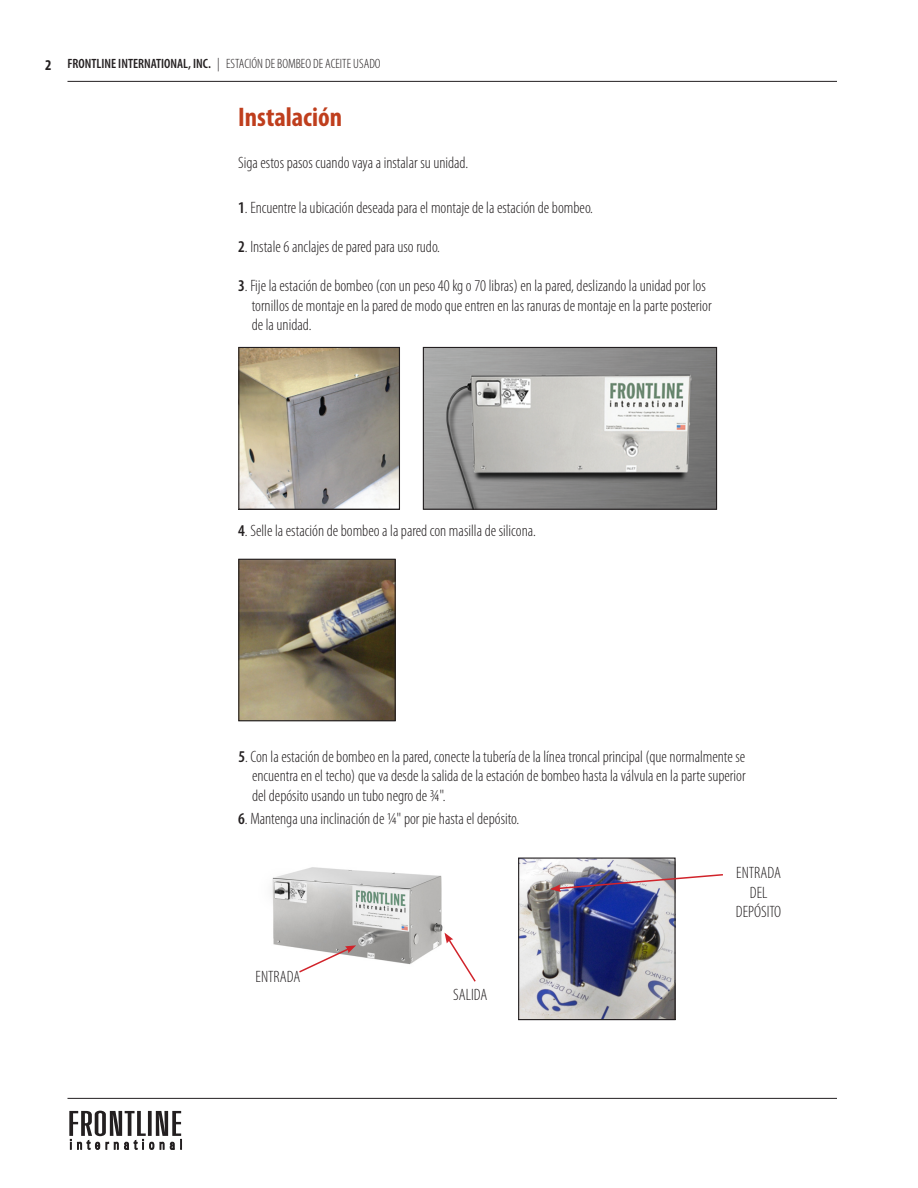
<style>
.page{position:relative;width:918px;height:1188px;background:#fff}
.page>*{position:absolute;margin:0;border:0;box-sizing:border-box;transform-origin:0 0}
.Headings{font:700 condensed 27px "Myriad Pro";color:#bf3e1d}
.body_text{font:300 condensed 16.5px/19.5px "Myriad Pro";color:#231f20}
.sub_heads{font:300 condensed 16.5px/19.5px "Myriad Pro";color:#231f20;text-align:center}
.Headings-2{font:300 condensed 13.5px "Myriad Pro";color:#231f20}
.s1{font-weight:700;font-size:15px}
.s2{font-weight:600}
</style>
<div class="page">
<svg style="left:69px;top:1111px;width:113px;height:39px"></svg>
<hr style="left:68px;top:1098px;width:769px;height:1px;background:#231f20">
<hr style="left:68px;top:81px;width:769px;height:1px;background:#231f20">
<img style="left:240px;top:561px;width:154px;height:158px">
<div style="left:238px;top:559px;width:158px;height:162px;border:1px solid #231f20"></div>
<img style="left:240px;top:349px;width:158px;height:159px">
<div style="left:238px;top:347px;width:162px;height:163px;border:1px solid #231f20"></div>
<img style="left:425px;top:349px;width:290px;height:159px">
<div style="left:423px;top:347px;width:294px;height:163px;border:1px solid #231f20"></div>
<img style="left:519px;top:858px;width:204px;height:162px">
<img style="left:272px;top:867px;width:173px;height:98px">
<svg style="left:298px;top:945px;width:58px;height:28px"></svg>
<svg style="left:444px;top:933px;width:32px;height:49px"></svg>
<p class="Headings-2" style="left:45px;top:56px;width:337px"><span class="s1">2</span> <span class="s2">FRONTLINE INTERNATIONAL, INC.</span> | ESTACIÓN DE BOMBEO DE ACEITE USADO</p>
<p class="Headings" style="left:238px;top:100px;width:105px">Instalación</p>
<p class="body_text" style="left:238px;top:153px;width:232px">Siga estos pasos cuando vayaa instalar su unidad.</p>
<p class="body_text" style="left:238px;top:198px;width:356px"><span class="s2">1</span>. Encuentre la ubicación deseada parael montaje de laestación de bombeo.</p>
<p class="body_text" style="left:238px;top:237px;width:203px"><span class="s2">2</span>. Instale 6anclajes depared parausorudo.</p>
<p class="body_text" style="left:252px;top:276px;width:461px;text-indent:-14px"><span class="s2">3</span>. Fije la estación debombeo (conun peso40 kg o70 libras)enla pared, deslizando launidadpor los tornillos de montaje en la pared de modoque entrenenlas ranurasde montaje enla parte posterior dela unidad.</p>
<p class="body_text" style="left:238px;top:521px;width:299px"><span class="s2">4</span>. Selle la estación de bombeoalapared con masillade silicona.</p>
<p class="body_text" style="left:252px;top:746px;width:495px;text-align:justify;text-indent:-14px"><span class="s2">5</span>. Con la estaciónde bombeoen lapared, conectelatuberíade la línea troncal principal (quenormalmentese encuentraen el techo) quevadesdelasalidade laestaciónde bombeo hasta laválvulaen laparte superior del depósito usandountubo negrode ¾".</p>
<p class="body_text" style="left:238px;top:808px;width:282px"><span class="s2">6</span>. Mantenga una inclinaciónde ¼"porpiehasta eldepósito.</p>
<p class="sub_heads" style="left:256px;top:966px;width:46px">ENTRADA</p>
<p class="sub_heads" style="left:453px;top:985px;width:36px">SALIDA</p>
<p class="sub_heads" style="left:736px;top:863px;width:47px">ENTRADA<br>DEL<br>DEPÓSITO</p>
</div>
